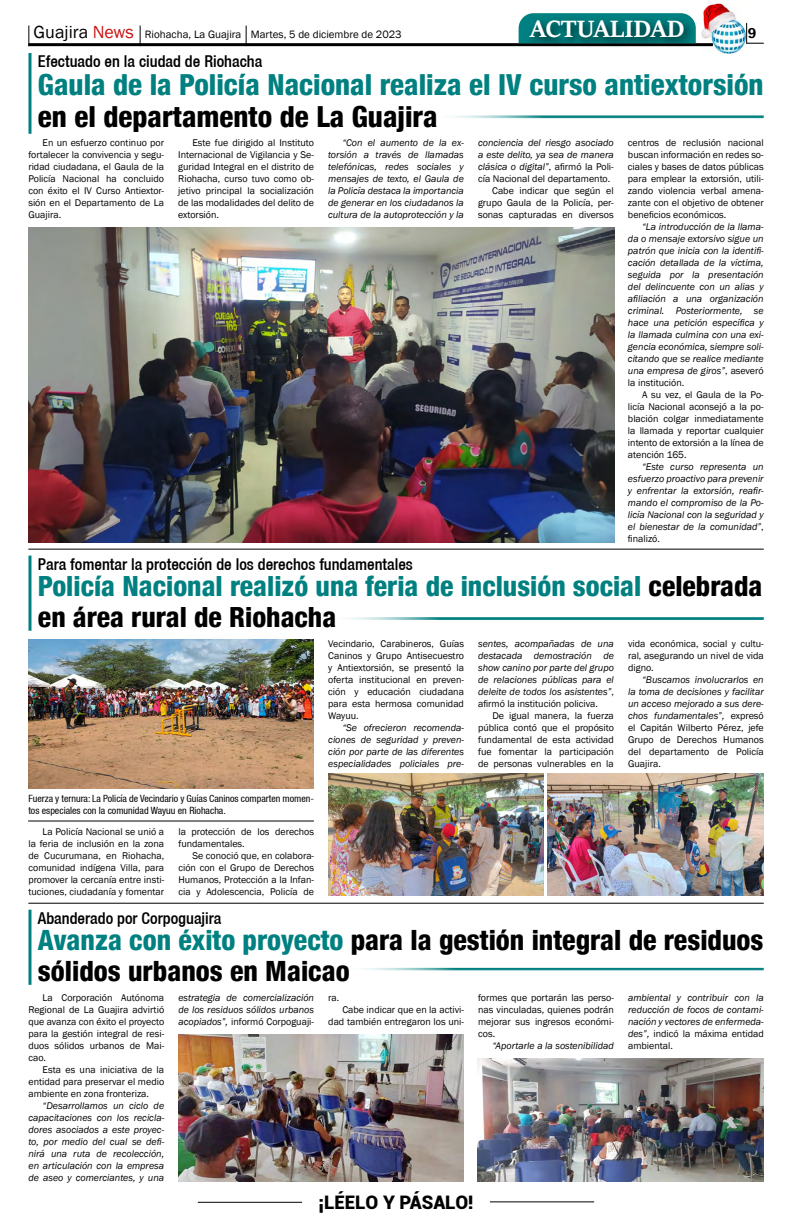
<style>
.page{position:relative;width:792px;height:1224px;background:#fff}
.page>*{position:absolute;margin:0;border:0;box-sizing:border-box;transform-origin:0 0}
.t1{font:800 condensed 29px "Helvetica 87";color:#008080}
.t2{font:800 condensed 29px "Helvetica 87";color:#000}
.t3{font:800 condensed 27.9px/30.9px "Helvetica 87";color:#000}
.t4{font:800 condensed 27.8px/30.7px "Helvetica 87";color:#008080}
.t5{font:700 26px "Sitka Heading";color:#fff}
.t6{font:900 18.7px "Roboto";color:#000}
.t7{font:500 condensed 16.3px "Helvetica 67";color:#000}
.t8{font:600 14.7px "Franklin Gothic";color:#000}
.t9{font:11px "Franklin Gothic";color:#000}
.t10{font:10px/12px "Franklin Gothic";color:#000;text-align:justify}
.t11{font:italic 10px/12px "Franklin Gothic";color:#000;text-align:justify}
.t12{font:condensed 10px/12px "Helvetica 57";color:#000}
.s1{font-size:18px}
.s2{font-size:18px;color:#c91311}
.s3{font-style:normal}
.s4{color:#000}
.s5{color:#008080}
</style>
<div class="page">
<hr style="left:198px;top:1202px;width:104px;height:1px;background:#000">
<hr style="left:490px;top:1201px;width:104px;height:1px;background:#000">
<svg style="left:746px;top:23px;width:18px;height:21px"></svg>
<img style="left:702px;top:4px;width:43px;height:49px">
<hr style="left:28px;top:43px;width:685px;height:3px;background:#000">
<svg style="left:28px;top:26px;width:1px;height:20px"></svg>
<svg style="left:140px;top:26px;width:1px;height:18px"></svg>
<svg style="left:246px;top:26px;width:1px;height:18px"></svg>
<svg style="left:519px;top:13px;width:177px;height:30px"></svg>
<div style="left:525px;top:16px;width:169px;height:32px;background:#000;opacity:.75"></div>
<hr style="left:28px;top:910px;width:3px;height:75px;background:#008080">
<hr style="left:28px;top:556px;width:3px;height:75px;background:#008080">
<hr style="left:28px;top:53px;width:3px;height:81px;background:#008080">
<hr style="left:328px;top:617px;width:436px;height:3px;background:#008080">
<hr style="left:431px;top:115px;width:333px;height:3px;background:#008080">
<hr style="left:342px;top:968px;width:422px;height:3px;background:#008080">
<hr style="left:28px;top:903px;width:736px;height:1px;background:#000">
<hr style="left:28px;top:549px;width:736px;height:1px;background:#000">
<img style="left:478px;top:1059px;width:286px;height:122px">
<img style="left:178px;top:1034px;width:286px;height:147px">
<img style="left:548px;top:774px;width:216px;height:121px">
<img style="left:328px;top:774px;width:216px;height:121px">
<img style="left:28px;top:640px;width:286px;height:148px">
<hr style="left:28px;top:821px;width:286px;height:1px;background:#000">
<img style="left:29px;top:227px;width:585px;height:316px">
<p class="t9" style="left:34px;top:28px;width:370px"><span class="s1">Guajira</span> <span class="s2">News</span> Riohacha, La Guajira Martes, 5 de diciembre de 2023</p>
<h3 class="t5" style="left:530px;top:10px;width:156px">ACTUALIDAD</h3>
<h3 class="t8" style="left:748px;top:24px;width:10px">9</h3>
<h3 class="t7" style="left:38px;top:52px;width:226px">Efectuado en la ciudad de Riohacha</h3>
<h1 class="t1" style="left:38px;top:66px;width:727px">Gaula de la Policía Nacional realiza el IV curso antiextorsión</h1>
<h1 class="t2" style="left:38px;top:98px;width:401px">en el departamento de La Guajira</h1>
<p class="t10" style="left:28px;top:137px;width:137px;text-indent:14px">En un esfuerzo continuo por fortalecer la convivencia y segu&shy;ridad ciudadana, el Gaula de la Policía Nacional ha concluido con éxito el IV Curso Antiextor&shy;sión en el Departamento de La Guajira.</p>
<p class="t10" style="left:178px;top:137px;width:137px;text-indent:14px">Este fue dirigido al Instituto Internacional de Vigilancia y Se&shy;guridad Integral en el distrito de Riohacha, curso tuvo como ob&shy;jetivo principal la socialización de las modalidades del delito de extorsión.</p>
<p class="t11" style="left:328px;top:137px;width:137px;text-indent:14px">“Con el aumento de la ex&shy;torsión a través de llamadas telefónicas, redes sociales y mensajes de texto, el Gaula de la Policía destaca la importancia de generar en los ciudadanos la cultura de la autoprotección y la</p>
<p class="t11" style="left:478px;top:137px;width:137px">conciencia del riesgo asociado</p>
<p class="t11" style="left:478px;top:149px;width:137px">a este delito, ya sea de manera</p>
<p class="t11" style="left:478px;top:161px;width:137px">clásica o digital”<span class="s3">, afirmó la Poli-</span></p>
<p class="t10" style="left:478px;top:173px;width:134px">cía Nacional del departamento.</p>
<p class="t10" style="left:492px;top:185px;width:123px">Cabe indicar que según el</p>
<p class="t10" style="left:478px;top:197px;width:137px">grupo Gaula de la Policía, per-</p>
<p class="t10" style="left:478px;top:209px;width:137px">sonas capturadas en diversos</p>
<h3 class="t7" style="left:38px;top:554px;width:376px">Para fomentar la protección de los derechos fundamentales</h3>
<p class="t10" style="left:628px;top:137px;width:137px">centros de reclusión nacional buscan información en redes so&shy;ciales y bases de datos públicas para emplear la extorsión, utili&shy;zando violencia verbal amena&shy;zante con el objetivo de obtener beneficios económicos.</p>
<p class="t11" style="left:628px;top:221px;width:137px;text-indent:14px">“La introducción de la llama&shy;da o mensaje extorsivo sigue un patrón que inicia con la identifi&shy;cación detallada de la víctima, seguida por la presentación del delincuente con un alias y afiliación a una organización criminal. Posteriormente, se hace una petición específica y la llamada culmina con una exi&shy;gencia económica, siempre soli&shy;citando que se realice mediante una empresa de giros”<span class="s3">, aseveró la institución.</span></p>
<p class="t10" style="left:628px;top:389px;width:137px;text-indent:14px">A su vez, el Gaula de la Po&shy;licía Nacional aconsejó a la po&shy;blación colgar inmediatamente la llamada y reportar cualquier intento de extorsión a la línea de atención 165.</p>
<p class="t11" style="left:628px;top:461px;width:137px;text-indent:14px">“Este curso representa un esfuerzo proactivo para prevenir y enfrentar la extorsión, reafir&shy;mando el compromiso de la Po&shy;licía Nacional con la seguridad y el bienestar de la comunidad”<span class="s3">, finalizó.</span></p>
<h3 class="t4" style="left:38px;top:571px;width:726px">Policía Nacional realizó una feria de inclusión social <span class="s4">celebrada en área rural de Riohacha</span></h3>
<p class="t12" style="left:28px;top:793px;width:287px">Fuerza y ternura: La Policía de Vecindario y Guías Caninos comparten momen&shy;tos especiales con la comunidad Wayuu en Riohacha.</p>
<p class="t10" style="left:28px;top:826px;width:137px;text-indent:14px">La Policía Nacional se unió a la feria de inclusión en la zona de Cucurumana, en Riohacha, comunidad indígena Villa, para promover la cercanía entre insti&shy;tuciones, ciudadanía y fomentar</p>
<p class="t10" style="left:178px;top:826px;width:137px">la protección de los derechos fundamentales.</p>
<p class="t10" style="left:178px;top:850px;width:137px;text-indent:14px">Se conoció que, en colabora&shy;ción con el Grupo de Derechos Humanos, Protección a la Infan&shy;cia y Adolescencia, Policía de</p>
<h3 class="t7" style="left:38px;top:908px;width:185px">Abanderado por Corpoguajira</h3>
<p class="t10" style="left:328px;top:637px;width:137px">Vecindario, Carabineros, Guías Caninos y Grupo Antisecuestro y Antiextorsión, se presentó la oferta institucional en preven&shy;ción y educación ciudadana para esta hermosa comunidad Wayuu.</p>
<p class="t11" style="left:328px;top:721px;width:137px;text-indent:14px">“Se ofrecieron recomenda&shy;ciones de seguridad y preven&shy;ción por parte de las diferentes especialidades policiales pre-</p>
<p class="t11" style="left:478px;top:637px;width:137px">sentes, acompañadas de una destacada demostración de show canino por parte del grupo de relaciones públicas para el deleite de todos los asistentes”<span class="s3">, afirmó la institución policiva.</span></p>
<p class="t10" style="left:478px;top:709px;width:137px;text-indent:14px">De igual manera, la fuerza pública contó que el propósito fundamental de esta actividad fue fomentar la participación de personas vulnerables en la</p>
<p class="t10" style="left:628px;top:637px;width:137px">vida económica, social y cultu&shy;ral, asegurando un nivel de vida digno.</p>
<p class="t11" style="left:628px;top:673px;width:137px;text-indent:14px">“Buscamos involucrarlos en la toma de decisiones y facilitar un acceso mejorado a sus dere&shy;chos fundamentales”, <span class="s3">expresó el Capitán Wilberto Pérez, jefe Grupo de Derechos Humanos del departamento de Policía Guajira.</span></p>
<h2 class="t3" style="left:38px;top:925px;width:727px"><span class="s5">Avanza con éxito proyecto</span> para la gestión integral de residuos sólidos urbanos en Maicao</h2>
<p class="t10" style="left:28px;top:992px;width:137px;text-indent:14px">La Corporación Autónoma Regional de La Guajira advirtió que avanza con éxito el proyecto para la gestión integral de resi&shy;duos sólidos urbanos de Mai&shy;cao.</p>
<p class="t10" style="left:28px;top:1064px;width:137px;text-indent:14px">Esta es una iniciativa de la entidad para preservar el medio ambiente en zona fronteriza.</p>
<p class="t11" style="left:28px;top:1099px;width:137px;text-indent:14px">“Desarrollamos un ciclo de capacitaciones con los recicla&shy;dores asociados a este proyec&shy;to, por medio del cual se defi&shy;nirá una ruta de recolección, en articulación con la empresa de aseo y comerciantes, y una</p>
<p class="t11" style="left:178px;top:991px;width:137px">estrategia de comercialización de los residuos sólidos urbanos acopiados”, <span class="s3">informó Corpoguaji-</span></p>
<p class="t10" style="left:328px;top:992px;width:13px">ra.</p>
<p class="t10" style="left:328px;top:1004px;width:137px;text-align:right">Cabe indicar que en la activi&shy;dad también entregaron los uni-</p>
<p class="t10" style="left:478px;top:992px;width:137px">formes que portarán las perso&shy;nas vinculadas, quienes podrán mejorar sus ingresos económi&shy;cos.</p>
<p class="t11" style="left:492px;top:1039px;width:123px">“Aportarle a la sostenibilidad</p>
<p class="t11" style="left:628px;top:991px;width:137px">ambiental y contribuir con la reducción de focos de contami&shy;nación y vectores de enfermeda&shy;des”, <span class="s3">indicó la máxima entidad ambiental.</span></p>
<h3 class="t6" style="left:318px;top:1189px;width:157px">¡LÉELO Y PÁSALO!</h3>
</div>
